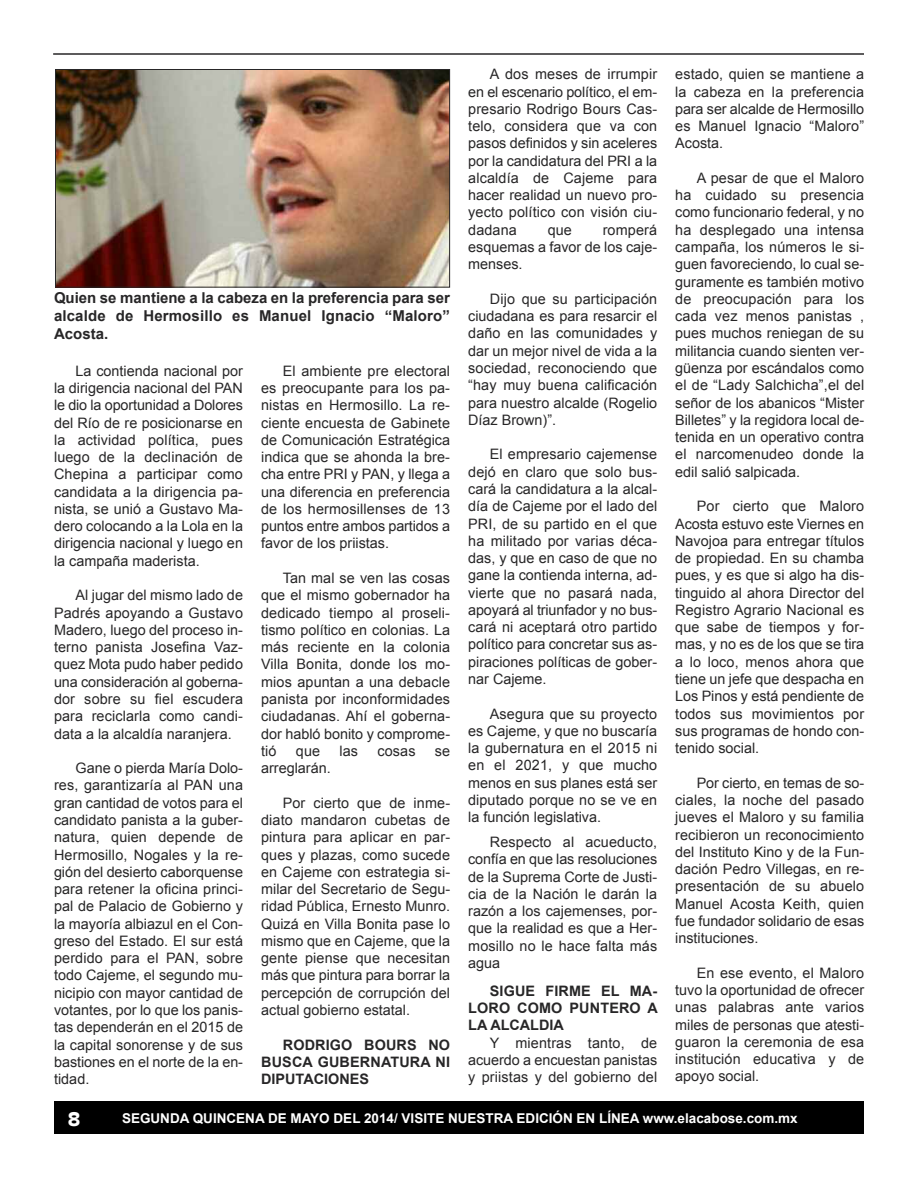
<style>
.page{position:relative;width:918px;height:1188px;background:#fff}
.page>*{position:absolute;margin:0;border:0;box-sizing:border-box;transform-origin:0 0}
.t1{font:700 18px "Antique Olive";color:#fff}
.t2{font:700 15px/18px "Arial";letter-spacing:.01em;color:#272627;text-align:justify}
.t3{font:14.4px/17.2px "Arial";color:#272627;text-align:justify}
.t4{font:700 14.4px/17.2px "Arial";letter-spacing:.01em;color:#272627;text-align:justify}
.t5{font:700 13.5px "Arial";color:#fff}
</style>
<div class="page">
<div style="left:54px;top:1102px;width:810px;height:32px;background:#000"></div>
<hr style="left:53px;top:53px;width:811px;height:2px;background:#272627">
<img style="left:57px;top:71px;width:391px;height:215px">
<div style="left:55px;top:69px;width:395px;height:219px;border:1px solid #272627"></div>
<p class="t2" style="left:54px;top:289px;width:397px">Quien se mantiene a la cabeza en la preferencia para ser alcalde de Hermosillo es Manuel Ignacio “Maloro” Acosta.</p>
<p class="t3" style="left:54px;top:362px;width:191px;text-indent:22px">La contienda nacional por la dirigencia nacional del PAN le dio la oportunidad a Dolores del Río de re posicionarse en la actividad política, pues luego de la declinación de Chepina a participar como candidata a la dirigencia pa&shy;nista, se unió a Gustavo Ma&shy;dero colocando a la Lola en la dirigencia nacional y luego en la campaña maderista.</p>
<p class="t3" style="left:54px;top:587px;width:191px;text-indent:22px">Al jugar del mismo lado de Padrés apoyando a Gustavo Madero, luego del proceso in&shy;terno panista Josefina Vaz&shy;quez Mota pudo haber pedido una consideración al goberna&shy;dor sobre su fiel escudera para reciclarla como candi&shy;data a la alcaldía naranjera.</p>
<p class="t3" style="left:54px;top:759px;width:191px;text-indent:22px">Gane o pierda María Dolo&shy;res, garantizaría al PAN una gran cantidad de votos para el candidato panista a la guber&shy;natura, quien depende de Hermosillo, Nogales y la re&shy;gión del desierto caborquense para retener la oficina princi&shy;pal de Palacio de Gobierno y la mayoría albiazul en el Con&shy;greso del Estado. El sur está perdido para el PAN, sobre todo Cajeme, el segundo mu&shy;nicipio con mayor cantidad de votantes, por lo que los panis&shy;tas dependerán en el 2015 de la capital sonorense y de sus bastiones en el norte de la en&shy;tidad.</p>
<p class="t3" style="left:261px;top:362px;width:191px;text-indent:22px">El ambiente pre electoral es preocupante para los pa&shy;nistas en Hermosillo. La re&shy;ciente encuesta de Gabinete de Comunicación Estratégica indica que se ahonda la bre&shy;cha entre PRI y PAN, y llega a una diferencia en preferencia de los hermosillenses de 13 puntos entre ambos partidos a favor de los priistas.</p>
<p class="t3" style="left:261px;top:569px;width:191px;text-indent:22px">Tan mal se ven las cosas que el mismo gobernador ha dedicado tiempo al proseli&shy;tismo político en colonias. La más reciente en la colonia Villa Bonita, donde los mo&shy;mios apuntan a una debacle panista por inconformidades ciudadanas. Ahí el goberna&shy;dor habló bonito y comprome&shy;tió</p>
<p class="t3" style="left:296px;top:742px;width:26px">que</p>
<p class="t3" style="left:339px;top:742px;width:20px">las</p>
<p class="t3" style="left:377px;top:742px;width:40px">cosas</p>
<p class="t3" style="left:435px;top:742px;width:17px">se</p>
<p class="t3" style="left:261px;top:759px;width:71px">arreglarán.</p>
<p class="t3" style="left:261px;top:794px;width:191px;text-indent:22px">Por cierto que de inme&shy;diato mandaron cubetas de pintura para aplicar en par&shy;ques y plazas, como sucede en Cajeme con estrategia si&shy;milar del Secretario de Segu&shy;ridad Pública, Ernesto Munro.<br>Quizá en Villa Bonita pase lo mismo que en Cajeme, que la gente piense que necesitan más que pintura para borrar la percepción de corrupción del actual gobierno estatal.</p>
<p class="t4" style="left:261px;top:1036px;width:191px;text-indent:22px">RODRIGO BOURS NO BUSCA GUBERNATURA NI DIPUTACIONES</p>
<p class="t3" style="left:468px;top:66px;width:191px;text-indent:22px">A dos meses de irrumpir en el escenario político, el em&shy;presario Rodrigo Bours Cas&shy;telo, considera que va con pasos definidos y sin aceleres por la candidatura del PRI a la alcaldía de Cajeme para hacer realidad un nuevo pro&shy;yecto político con visión ciu&shy;dadana</p>
<p class="t3" style="left:468px;top:221px;width:190px;text-indent:135px">romperá esquemas a favor de los caje&shy;menses.</p>
<p class="t3" style="left:468px;top:290px;width:191px;text-indent:22px">Dijo que su participación ciudadana es para resarcir el daño en las comunidades y dar un mejor nivel de vida a la sociedad, reconociendo que “hay muy buena calificación para nuestro alcalde (Rogelio Díaz Brown)”.</p>
<p class="t3" style="left:468px;top:446px;width:191px;text-indent:22px">El empresario cajemense dejó en claro que solo bus&shy;cará la candidatura a la alcal&shy;día de Cajeme por el lado del PRI, de su partido en el que ha militado por varias déca&shy;das, y que en caso de que no gane la contienda interna, ad&shy;vierte que no pasará nada, apoyará al triunfador y no bus&shy;cará ni aceptará otro partido político para concretar sus as&shy;piraciones políticas de gober&shy;nar Cajeme.</p>
<p class="t3" style="left:468px;top:705px;width:191px;text-indent:22px">Asegura que su proyecto es Cajeme, y que no buscaría la gubernatura en el 2015 ni en el 2021, y que mucho menos en sus planes está ser diputado porque no se ve en la función legislativa.</p>
<p class="t3" style="left:468px;top:833px;width:191px;text-indent:22px">Respecto al acueducto, confía en que las resoluciones de la Suprema Corte de Justi&shy;cia de la Nación le darán la razón a los cajemenses, por&shy;que la realidad es que a Her&shy;mosillo no le hace falta más agua</p>
<p class="t4" style="left:468px;top:982px;width:191px;text-indent:22px">SIGUE FIRME EL MA-LORO COMO PUNTERO A LA ALCALDIA</p>
<p class="t3" style="left:468px;top:1034px;width:190px;text-indent:22px">Y mientras tanto, de acuerdo a encuestan panistas y priistas y del gobierno del</p>
<p class="t3" style="left:548px;top:221px;width:26px">que</p>
<p class="t3" style="left:675px;top:66px;width:191px">estado, quien se mantiene a la cabeza en la preferencia para ser alcalde de Hermosillo es Manuel Ignacio “Maloro” Acosta.</p>
<p class="t3" style="left:675px;top:169px;width:191px;text-indent:22px">A pesar de que el Maloro ha cuidado su presencia como funcionario federal, y no ha desplegado una intensa campaña, los números le si&shy;guen favoreciendo, lo cual se&shy;guramente es también motivo de preocupación para los cada vez menos panistas , pues muchos reniegan de su militancia cuando sienten ver&shy;güenza por escándalos como el de “Lady Salchicha”,el del señor de los abanicos “Mister Billetes” y la regidora local de&shy;tenida en un operativo contra el narcomenudeo donde la edil salió salpicada.</p>
<p class="t3" style="left:675px;top:498px;width:191px;text-indent:22px">Por cierto que Maloro Acosta estuvo este Viernes en Navojoa para entregar títulos de propiedad. En su chamba pues, y es que si algo ha dis&shy;tinguido al ahora Director del Registro Agrario Nacional es que sabe de tiempos y for&shy;mas, y no es de los que se tira a lo loco, menos ahora que tiene un jefe que despacha en Los Pinos y está pendiente de todos sus movimientos por sus programas de hondo con&shy;tenido social.</p>
<p class="t3" style="left:675px;top:774px;width:191px;text-indent:22px">Por cierto, en temas de so&shy;ciales, la noche del pasado jueves el Maloro y su familia recibieron un reconocimiento del Instituto Kino y de la Fun&shy;dación Pedro Villegas, en re&shy;presentación de su abuelo Manuel Acosta Keith, quien fue fundador solidario de esas instituciones.</p>
<p class="t3" style="left:675px;top:964px;width:191px;text-indent:22px">En ese evento, el Maloro tuvo la oportunidad de ofrecer unas palabras ante varios miles de personas que atesti&shy;guaron la ceremonia de esa institución educativa y de apoyo social.</p>
<p class="t1" style="left:68px;top:1107px;width:13px">8</p>
<p class="t5" style="left:122px;top:1111px;width:677px">SEGUNDA QUINCENA DE MAYO DEL 2014/ VISITE NUESTRA EDICIÓN EN LÍNEA www.elacabose.com.mx</p>
</div>
